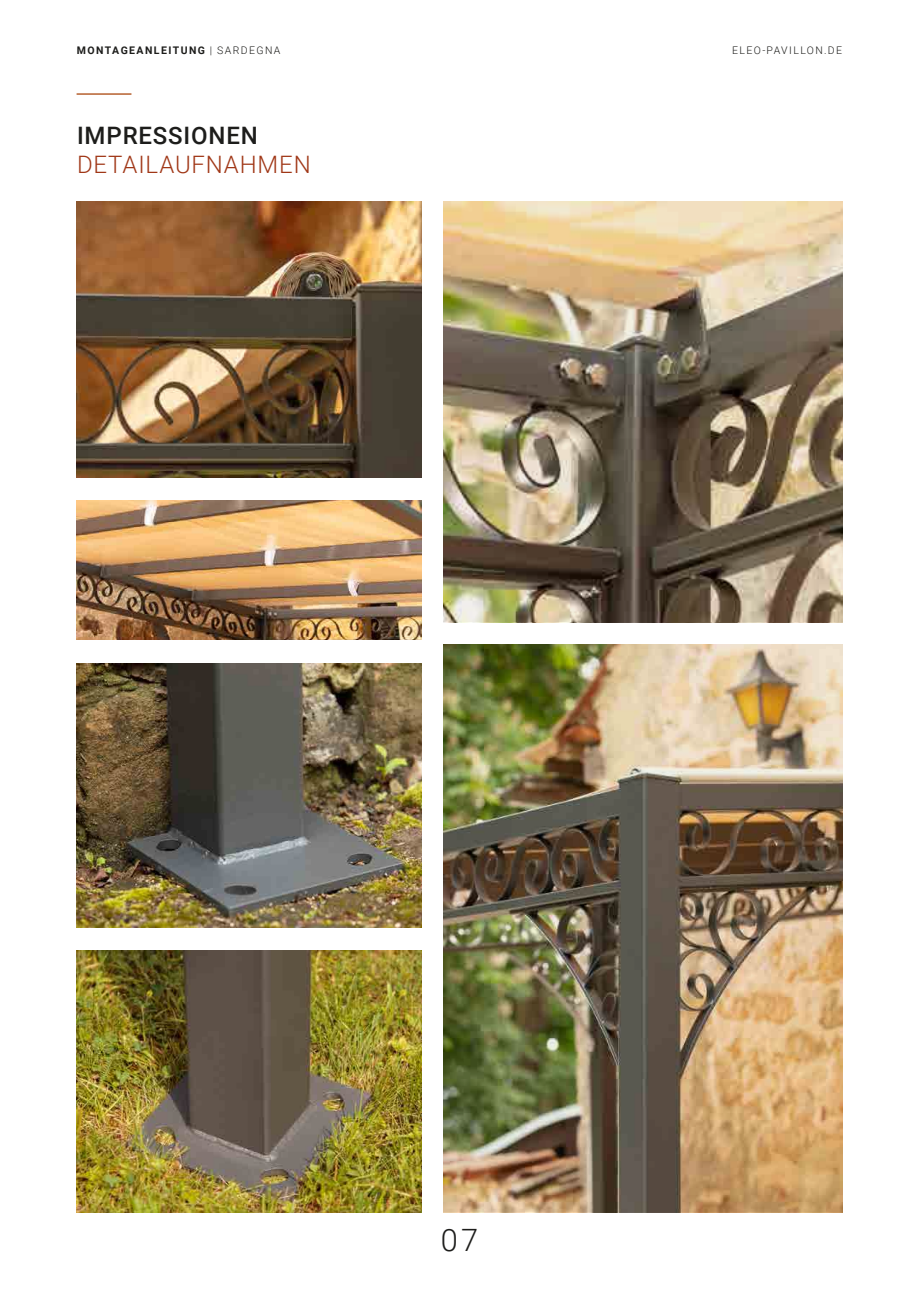
<style>
.page{position:relative;width:919px;height:1289px;background:#fff}
.page>*{position:absolute;margin:0;border:0;box-sizing:border-box;transform-origin:0 0}
.t1{font:300 30.75px "Roboto";color:#1d1d1b}
.t2{font:300 24px "Roboto";letter-spacing:.035em;color:#a03717}
.t3{font:500 24px "Roboto";letter-spacing:.035em;color:#1d1d1b}
.t4{font:700 10.5px "Roboto";letter-spacing:.135em;color:#1d1d1b}
.t5{font:300 10.5px "Roboto";letter-spacing:.135em;color:#1d1d1b}
.s1{font-weight:300}
</style>
<div class="page">
<hr style="left:77px;top:93px;width:54px;height:2px;background:#b6602f">
<img style="left:443px;top:201px;width:399px;height:421px">
<img style="left:443px;top:644px;width:399px;height:568px">
<img style="left:77px;top:201px;width:344px;height:276px">
<img style="left:77px;top:950px;width:344px;height:262px">
<img style="left:77px;top:501px;width:344px;height:139px">
<img style="left:77px;top:663px;width:344px;height:264px">
<p class="t4" style="left:77px;top:43px;width:205px">MONTAGEANLEITUNG <span class="s1">| SARDEGNA</span></p>
<p class="t5" style="left:732px;top:43px;width:111px">ELEO-PAVILLON.DE</p>
<p class="t3" style="left:77px;top:119px;width:182px">IMPRESSIONEN</p>
<p class="t2" style="left:77px;top:148px;width:235px">DETAILAUFNAHMEN</p>
<p class="t1" style="left:441px;top:1217px;width:39px">07</p>
</div>
